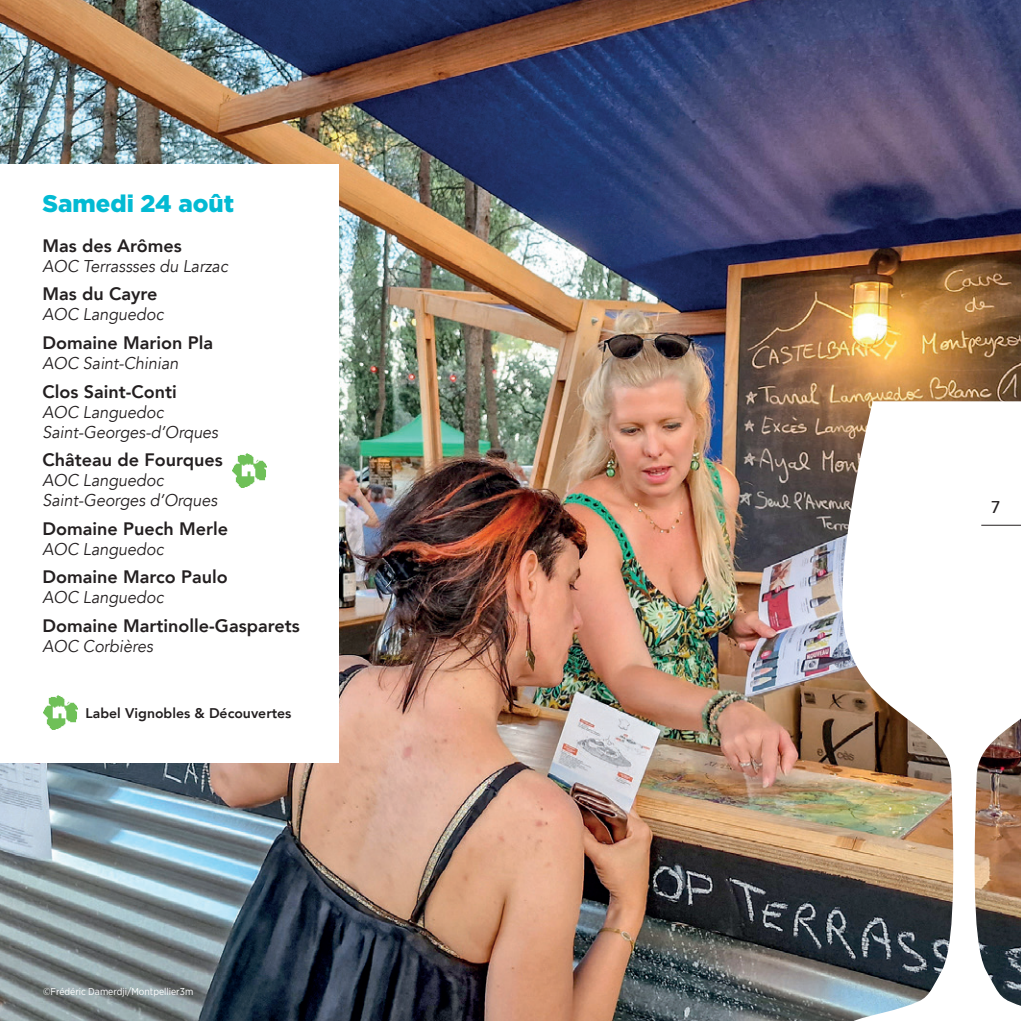
<style>
.page{position:relative;width:1021px;height:1021px;background:#fff}
.page>*{position:absolute;margin:0;border:0;box-sizing:border-box;transform-origin:0 0}
.t1{font:900 24px "Gotham";color:#03bad3}
.t2{font:800 18px "Avenir";color:#231f20}
.t3{font:italic 17px/20px "Avenir";color:#231f20;scale:.95 1}
.t4{font:500 17px "Avenir";color:#231f20}
.t5{font:800 14px "Avenir";color:#231f20}
.t6{font:10px "Gotham Narrow";color:#fff}
</style>
<div class="page">
<img style="left:0;top:0;width:1020px;height:1020px">
<div style="left:0;top:164px;width:339px;height:598px;background:#fff"></div>
<img style="left:232px;top:453px;width:34px;height:34px">
<img style="left:842px;top:401px;width:178px;height:619px">
<img style="left:43px;top:695px;width:34px;height:34px">
<hr style="left:981px;top:524px;width:39px;height:1px;background:#231f20">
<h1 class="t1" style="left:43px;top:187px;width:193px">Samedi 24 août</h1>
<p class="t2" style="left:43px;top:232px;width:141px">Mas des Arômes</p>
<p class="t3" style="left:43px;top:256px;width:196px">AOC Terrassses du Larzac</p>
<p class="t2" style="left:43px;top:280px;width:117px">Mas du Cayre</p>
<p class="t3" style="left:43px;top:305px;width:129px">AOC Languedoc</p>
<p class="t2" style="left:43px;top:329px;width:172px">Domaine Marion Pla</p>
<p class="t3" style="left:43px;top:353px;width:144px">AOC Saint-Chinian</p>
<p class="t2" style="left:43px;top:377px;width:136px">Clos Saint-Conti</p>
<p class="t3" style="left:43px;top:402px;width:186px">AOC Languedoc<br>Saint-Georges-d’Orques</p>
<p class="t2" style="left:43px;top:446px;width:182px">Château de Fourques</p>
<p class="t3" style="left:43px;top:470px;width:185px">AOC Languedoc<br>Saint-Georges d’Orques</p>
<p class="t2" style="left:43px;top:514px;width:187px">Domaine Puech Merle</p>
<p class="t3" style="left:43px;top:539px;width:129px">AOC Languedoc</p>
<p class="t2" style="left:43px;top:563px;width:187px">Domaine Marco Paulo</p>
<p class="t3" style="left:43px;top:587px;width:129px">AOC Languedoc</p>
<p class="t2" style="left:43px;top:611px;width:259px">Domaine Martinolle-Gasparets</p>
<p class="t3" style="left:43px;top:636px;width:118px">AOC Corbières</p>
<p class="t5" style="left:86px;top:702px;width:207px">Label Vignobles &amp; Découvertes</p>
<p class="t6" style="left:43px;top:985px;width:152px">©Frédéric Damerdji/Montpellier3m</p>
<p class="t4" style="left:991px;top:492px;width:11px">7</p>
</div>
